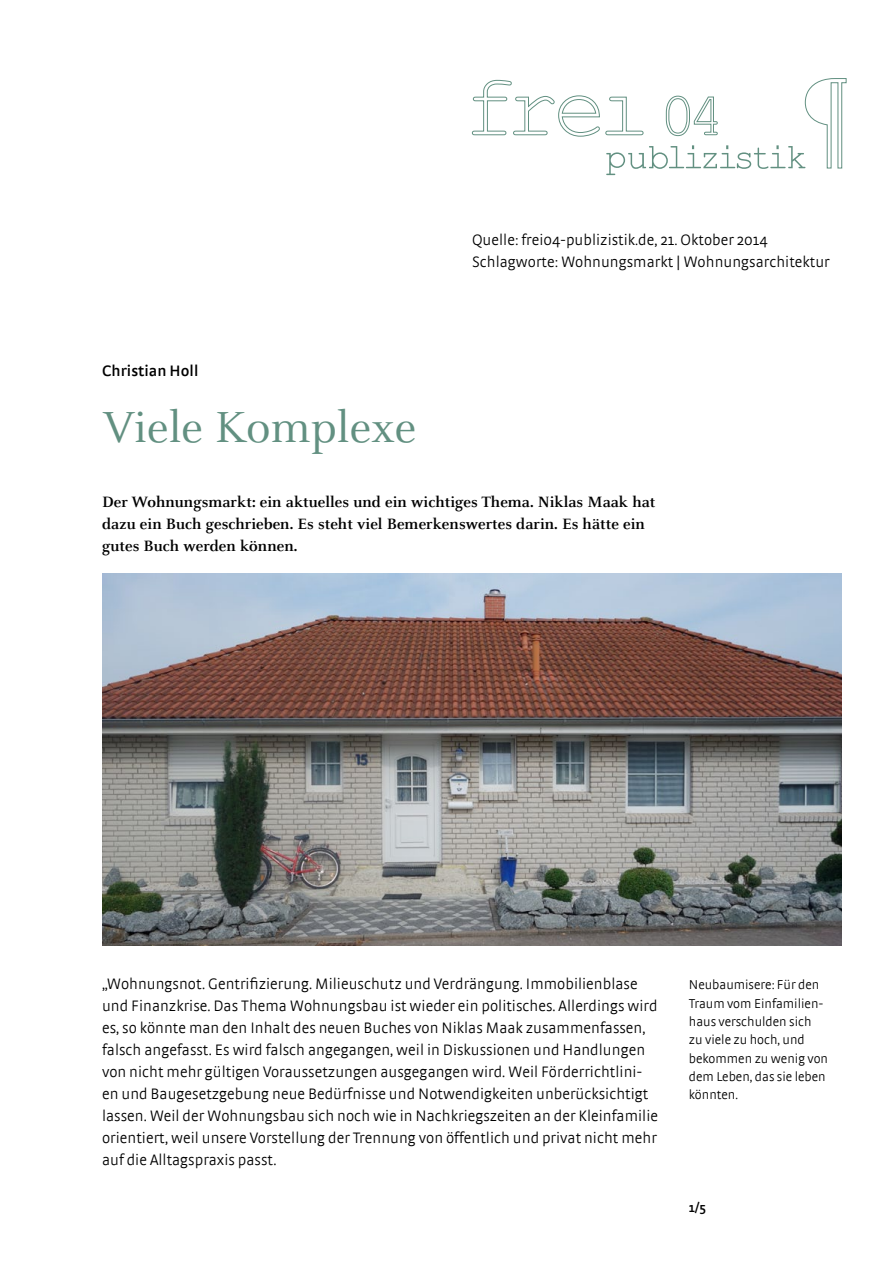
<style>
.page{position:relative;width:893px;height:1263px;background:#fff}
.page>*{position:absolute;margin:0;border:0;box-sizing:border-box;transform-origin:0 0}
.t1{font:48px "Celeste";letter-spacing:.005em;color:#629081}
.t2{font:700 16.5px/21.9px "Celeste";color:#000}
.t3{font:300 15.9px/21.9px "Strada";letter-spacing:.005em;color:#000}
.t4{font:300 15.9px/21.9px "Strada OT";letter-spacing:.005em;color:#000}
.t5{font:600 15.9px "Strada";letter-spacing:.005em;color:#000}
.t6{font:300 13.5px/18.3px "Strada";color:#000}
.t7{font:600 13.5px "Strada";color:#000}
</style>
<div class="page">
<svg style="left:472px;top:78px;width:374px;height:97px"></svg>
<img style="left:102px;top:573px;width:740px;height:372px">
<p class="t5" style="left:102px;top:361px;width:98px">Christian Holl</p>
<h1 class="t1" style="left:102px;top:402px;width:316px">Viele Komplexe</h1>
<p class="t4" style="left:472px;top:229px;width:359px">Quelle: frei04-publizistik.de, 21. Oktober 2014<br>Schlagworte: Wohnungsmarkt | Wohnungsarchitektur</p>
<p class="t2" style="left:102px;top:492px;width:555px">Der Wohnungsmarkt: ein aktuelles und ein wichtiges Thema. Niklas Maak hat dazu ein Buch geschrieben. Es steht viel Bemerkenswertes darin. Es hätte ein gutes Buch werden können.</p>
<p class="t3" style="left:102px;top:973px;width:558px">„Wohnungsnot. Gentrifizierung. Milieuschutz und Verdrängung. Immobilienblase und Finanzkrise. Das Thema Wohnungsbau ist wieder ein politisches. Allerdings wird es, so könnte man den Inhalt des neuen Buches von Niklas Maak zusammenfassen, falsch angefasst. Es wird falsch angegangen, weil in Diskussionen und Handlungen von nicht mehr gültigen Voraussetzungen ausgegangen wird. Weil Förderrichtlini&shy;en und Baugesetzgebung neue Bedürfnisse und Notwendigkeiten unberücksichtigt lassen. Weil der Wohnungsbau sich noch wie in Nachkriegszeiten an der Kleinfamilie orientiert, weil unsere Vorstellung der Trennung von öffentlich und privat nicht mehr auf die Alltagspraxis passt.</p>
<p class="t6" style="left:689px;top:975px;width:141px">Neubaumisere: Für den<br>Traum vom Einfamilien&shy;haus verschulden sich zu viele zu hoch, und bekommen zu wenig von dem Leben, das sie leben könnten.</p>
<p class="t7" style="left:689px;top:1199px;width:19px">1/5</p>
</div>
